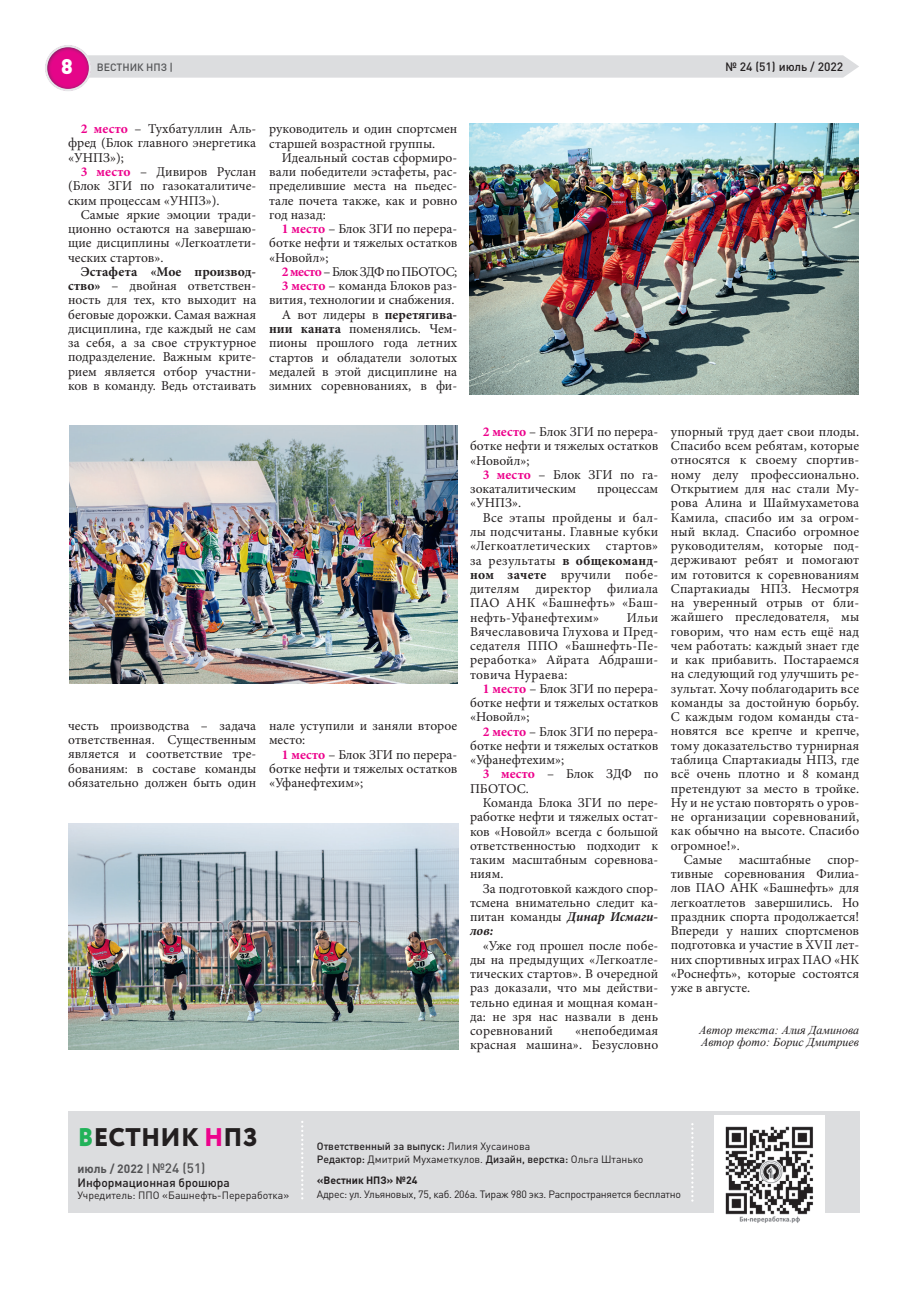
<style>
.page{position:relative;width:906px;height:1289px;background:#fff}
.page>*{position:absolute;margin:0;border:0;box-sizing:border-box;transform-origin:0 0}
.t1{font:800 25.5px "Circe";letter-spacing:.01em;color:#231f20}
.t2{font:13.5px/14.2px "Minion Pro";color:#231f20;text-align:justify}
.t3{font:13.5px "Minion Pro";letter-spacing:.02em;color:#231f20}
.t4{font:13.5px "Minion Pro";letter-spacing:.025em;color:#231f20}
.t5{font:500 12px/14.2px "DIN Pro";color:#231f20}
.t6{font:italic 12px/12px "Times New Roman";color:#231f20}
.t7{font:500 10.5px/13.5px "DIN Pro";color:#231f20}
.t8{font:10.5px "DIN Pro";letter-spacing:-.025em;color:#231f20}
.t9{font:10.5px "DIN Pro";color:#231f20}
.t10{font:700 10.5px "DIN Pro";color:#231f20}
.t11{font:500 10.5px "DIN Pro";color:#545557}
.s1{font-weight:900;font-size:21px;color:#fff}
.s2{font-weight:700;color:#ed028c}
.s3{font-weight:700}
.s4{font-weight:700;font-style:italic}
.s5{color:#21b259}
.s6{color:#ed028c}
.s7{font-weight:700;color:#535355}
.s8{color:#535355}
.s9{font-size:13.5px;color:#535355}
.s10{font-weight:400}
</style>
<div class="page">
<svg style="left:45px;top:45px;width:814px;height:46px"></svg>
<div style="left:68px;top:1111px;width:791px;height:102px;background:#dcdddf"></div>
<svg style="left:691px;top:1123px;width:2px;height:78px"></svg>
<img style="left:714px;top:1115px;width:110px;height:108px">
<svg style="left:301px;top:1121px;width:2px;height:78px"></svg>
<img style="left:470px;top:123px;width:388px;height:271px">
<img style="left:69px;top:425px;width:388px;height:259px">
<img style="left:68px;top:823px;width:391px;height:226px">
<p class="t11" style="left:61px;top:60px;width:114px"><span class="s1">8</span> ВЕСТНИК НПЗ |</p>
<p class="t5" style="left:725px;top:59px;width:119px">№ 24 (51) июль / 2022</p>
<p class="t2" style="left:68px;top:122px;width:190px;text-indent:13px"><span class="s2">2 место</span> – Тухбатуллин Аль&shy;фред (Блок главного энергетика «УНПЗ»);</p>
<p class="t2" style="left:68px;top:165px;width:190px;text-indent:13px"><span class="s2">3 место</span> – Дивиров Руслан (Блок ЗГИ по газокаталитиче&shy;ским процессам «УНПЗ»).</p>
<p class="t2" style="left:68px;top:207px;width:190px;text-indent:13px">Самые яркие эмоции тради&shy;ционно остаются на завершаю&shy;щие дисциплины «Легкоатлети&shy;ческих стартов».</p>
<p class="t2" style="left:68px;top:264px;width:190px;text-indent:13px"><span class="s3">Эстафета «Мое производ&shy;ство»</span> – двойная ответствен&shy;ность для тех, кто выходит на беговые дорожки. Самая важная дисциплина, где каждый не сам за себя, а за свое структурное подразделение. Важным крите&shy;рием является отбор участни&shy;ков в команду. Ведь отстаивать</p>
<p class="t2" style="left:269px;top:122px;width:190px">руководитель и один спортсмен старшей возрастной группы.</p>
<p class="t2" style="left:269px;top:150px;width:190px;text-indent:13px">Идеальный состав сформиро&shy;вали победители эстафеты, рас&shy;пределившие места на пьедес&shy;тале почета также, как и ровно год назад:</p>
<p class="t2" style="left:269px;top:222px;width:190px;text-indent:13px"><span class="s2">1 место</span> – Блок ЗГИ по перера&shy;ботке нефти и тяжелых остатков «Новойл»;</p>
<p class="t2" style="left:269px;top:264px;width:190px;text-align:right"><span class="s2">2 место</span> – Блок ЗДФ по ПБОТОС;<br><span class="s2">3 место</span> – команда Блоков раз&shy;вития, технологии и снабжения.<br>А вот лидеры в <span class="s3">перетягива&shy;нии каната</span> поменялись. Чем&shy;пионы прошлого года летних стартов и обладатели золотых медалей в этой дисциплине на зимних соревнованиях, в фи-</p>
<p class="t2" style="left:68px;top:718px;width:190px">честь производства – задача ответственная. Существенным является и соответствие тре&shy;бованиям: в составе команды обязательно должен быть один</p>
<p class="t2" style="left:269px;top:718px;width:190px">нале уступили и заняли второе место:</p>
<p class="t2" style="left:269px;top:747px;width:190px;text-indent:13px"><span class="s2">1 место</span> – Блок ЗГИ по перера&shy;ботке нефти и тяжелых остатков «Уфанефтехим»;</p>
<p class="t2" style="left:470px;top:425px;width:190px;text-indent:13px"><span class="s2">2 место</span> – Блок ЗГИ по перера&shy;ботке нефти и тяжелых остатков «Новойл»;</p>
<p class="t2" style="left:470px;top:467px;width:190px;text-indent:13px"><span class="s2">3 место</span> – Блок ЗГИ по га&shy;зокаталитическим</p>
<p class="t2" style="left:597px;top:482px;width:62px">процессам</p>
<p class="t2" style="left:470px;top:496px;width:53px">«УНПЗ».</p>
<p class="t4" style="left:483px;top:508px;width:177px">Все этапы пройдены и бал-</p>
<p class="t3" style="left:470px;top:522px;width:190px">лы подсчитаны. Главные кубки</p>
<p class="t3" style="left:470px;top:537px;width:190px">«Легкоатлетических стартов»</p>
<p class="t4" style="left:470px;top:551px;width:190px">за результаты <span class="s3">в общекоманд-</span></p>
<p class="t3" style="left:470px;top:565px;width:190px"><span class="s3">ном зачете</span> вручили побе-</p>
<p class="t3" style="left:470px;top:579px;width:190px">дителям директор филиала</p>
<p class="t3" style="left:470px;top:594px;width:190px">ПАО АНК «Башнефть» «Баш-</p>
<p class="t4" style="left:470px;top:608px;width:131px">нефть-Уфанефтехим»</p>
<p class="t2" style="left:470px;top:610px;width:190px;text-indent:157px">Ильи Вячеславовича Глухова и Пред&shy;седателя ППО «Башнефть-Пе&shy;реработка» Айрата Абдраши&shy;товича Нураева:</p>
<p class="t2" style="left:470px;top:681px;width:190px;text-indent:13px"><span class="s2">1 место</span> – Блок ЗГИ по перера&shy;ботке нефти и тяжелых остатков «Новойл»;</p>
<p class="t2" style="left:470px;top:724px;width:190px;text-indent:13px"><span class="s2">2 место</span> – Блок ЗГИ по перера&shy;ботке нефти и тяжелых остатков «Уфанефтехим»;</p>
<p class="t2" style="left:470px;top:767px;width:190px;text-indent:13px"><span class="s2">3 место</span> – Блок ЗДФ по<br>ПБОТОС.</p>
<p class="t2" style="left:470px;top:795px;width:190px;text-indent:13px">Команда Блока ЗГИ по пере&shy;работке нефти и тяжелых остат&shy;ков «Новойл» всегда с большой ответственностью подходит к таким масштабным соревнова&shy;ниям.</p>
<p class="t2" style="left:470px;top:881px;width:190px;text-indent:13px">За подготовкой каждого спор&shy;тсмена внимательно следит ка&shy;питан команды <span class="s4">Динар Исмаги&shy;лов:</span></p>
<p class="t2" style="left:470px;top:938px;width:190px;text-indent:13px">«Уже год прошел после побе&shy;ды на предыдущих «Легкоатле&shy;тических стартов». В очередной раз доказали, что мы действи&shy;тельно единая и мощная коман&shy;да: не зря нас назвали в день соревнований</p>
<p class="t2" style="left:470px;top:1023px;width:190px;text-align:right">«непобедимая<br>красная машина». Безусловно</p>
<p class="t2" style="left:671px;top:424px;width:190px">упорный труд дает свои плоды.<br>Спасибо всем ребятам, которые относятся к своему спортив&shy;ному делу профессионально.<br>Открытием для нас стали Му&shy;рова Алина и Шаймухаметова Камила, спасибо им за огром&shy;ный вклад. Спасибо огромное руководителям, которые под&shy;держивают ребят и помогают им готовится к соревнованиям Спартакиады НПЗ. Несмотря на уверенный отрыв от бли&shy;жайшего преследователя, мы говорим, что нам есть ещё над чем работать: каждый знает где и как прибавить. Постараемся на следующий год улучшить ре&shy;зультат. Хочу поблагодарить все команды за достойную борьбу.<br>С каждым годом команды ста&shy;новятся все крепче и крепче, тому доказательство турнирная таблица Спартакиады НПЗ, где всё очень плотно и 8 команд претендуют за место в тройке.<br>Ну и не устаю повторять о уров&shy;не организации соревнований, как обычно на высоте. Спасибо огромное!».</p>
<p class="t2" style="left:671px;top:852px;width:190px;text-indent:13px">Самые масштабные спор&shy;тивные соревнования Филиа&shy;лов ПАО АНК «Башнефть» для легкоатлетов завершились. Но праздник спорта продолжается!<br>Впереди у наших спортсменов подготовка и участие в XVII лет&shy;них спортивных играх ПАО «НК «Роснефть», которые состоятся уже в августе.</p>
<p class="t6" style="left:699px;top:1023px;width:162px">Автор текста: Алия Даминова<br>Автор фото: Борис Дмитриев</p>
<h1 class="t1" style="left:78px;top:1119px;width:182px"><span class="s5">В</span>ЕСТНИК <span class="s6">Н</span>ПЗ</h1>
<p class="t5" style="left:78px;top:1160px;width:154px"><span class="s7">июль / 2022</span> <span class="s8">|</span> <span class="s9">№24 (51)<br></span>Информационная брошюра</p>
<p class="t9" style="left:78px;top:1187px;width:213px">Учредитель: ППО «Башнефть-Переработка»</p>
<p class="t7" style="left:317px;top:1138px;width:328px">Ответственный за выпуск: <span class="s10">Лилия Хусаинова<br></span>Редактор: <span class="s10">Дмитрий Мухаметкулов.</span> Дизайн, верстка: <span class="s10">Ольга Штанько</span></p>
<p class="t10" style="left:317px;top:1173px;width:102px">«Вестник НПЗ» №24</p>
<p class="t8" style="left:317px;top:1186px;width:365px">Адрес: ул. Ульяновых, 75, каб. 206а. Тираж 980 экз. Распространяется бесплатно</p>
</div>
